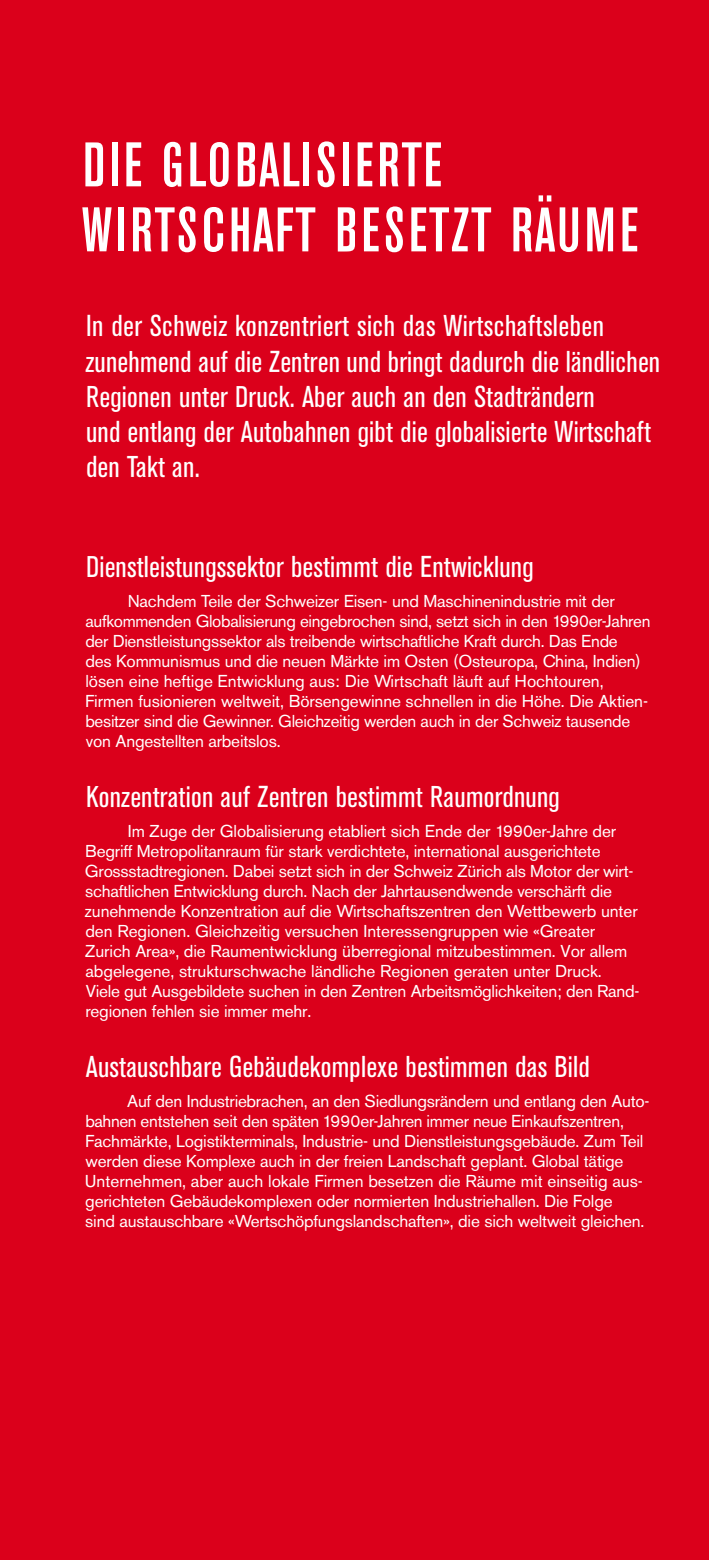
<style>
.page{position:relative;width:709px;height:1560px;background:#fff}
.page>*{position:absolute;margin:0;border:0;box-sizing:border-box;transform-origin:0 0}
.t1{font:500 condensed 62.5px/65px "AK11";letter-spacing:.055em;color:#fff}
.t2{font:condensed 30px/35px "AK11";letter-spacing:.02em;color:#fff}
.t3{font:17px/20px "AK11";color:#fff}
</style>
<div class="page">
<div style="left:0;top:0;width:709px;height:1559px;background:#db001b"></div>
<h1 class="t1" style="left:82px;top:132px;width:557px">DIE GLOBALISIERTE<br>WIRTSCHAFT BESETZT RÄUME</h1>
<p class="t2" style="left:85px;top:308px;width:576px">In der Schweiz konzentriert sich das Wirtschaftsleben zunehmend auf die Zentren und bringt dadurch die ländlichen Regionen unter Druck. Aber auch an den Stadträndern<br>und entlang der Autobahnen gibt die globalisierte Wirtschaft den Takt an.</p>
<h2 class="t2" style="left:86px;top:548px;width:449px">Dienstleistungssektor bestimmt die Entwicklung</h2>
<p class="t3" style="left:85px;top:591px;width:566px;text-indent:43px">Nachdem Teile der Schweizer Eisen- und Maschinenindustrie mit der aufkommenden Globalisierung eingebrochen sind, setzt sich in den 1990er-Jahren der Dienstleistungssektor als treibende wirtschaftliche Kraft durch. Das Ende<br>des Kommunismus und die neuen Märkte im Osten (Osteuropa, China, Indien) lösen eine heftige Entwicklung aus: Die Wirtschaft läuft auf Hochtouren, Firmen fusionieren weltweit, Börsengewinne schnellen in die Höhe. Die Aktien&shy;besitzer sind die Gewinner. Gleichzeitig werden auch in der Schweiz tausende von Angestellten arbeitslos.</p>
<h2 class="t2" style="left:86px;top:778px;width:475px">Konzentration auf Zentren bestimmt Raumordnung</h2>
<p class="t3" style="left:85px;top:821px;width:554px;text-indent:43px">Im Zuge der Globalisierung etabliert sich Ende der 1990er-Jahre der Begriff Metropolitanraum für stark verdichtete, international ausgerichtete Grossstadtregionen. Dabei setzt sich in der Schweiz Zürich als Motor der wirt&shy;schaftlichen Entwicklung durch. Nach der Jahrtausendwende verschärft die zunehmende Konzentration auf die Wirtschaftszentren den Wettbewerb unter den Regionen. Gleichzeitig versuchen Interessengruppen wie «Greater Zurich Area», die Raumentwicklung überregional mitzubestimmen. Vor allem abgelegene, strukturschwache ländliche Regionen geraten unter Druck.<br>Viele gut Ausgebildete suchen in den Zentren Arbeitsmöglichkeiten; den Rand&shy;regionen fehlen sie immer mehr.</p>
<h2 class="t2" style="left:86px;top:1048px;width:505px">Austauschbare Gebäudekomplexe bestimmen das Bild</h2>
<p class="t3" style="left:85px;top:1091px;width:564px;text-indent:42px">Auf den Industriebrachen, an den Siedlungsrändern und entlang den Auto&shy;bahnen entstehen seit den späten 1990er-Jahren immer neue Einkaufszentren, Fachmärkte, Logistikterminals, Industrie- und Dienstleistungsgebäude. Zum Teil werden diese Komplexe auch in der freien Landschaft geplant. Global tätige Unternehmen, aber auch lokale Firmen besetzen die Räume mit einseitig aus&shy;gerichteten Gebäudekomplexen oder normierten Industriehallen. Die Folge<br>sind austauschbare «Wertschöpfungslandschaften», die sich weltweit gleichen.</p>
</div>
